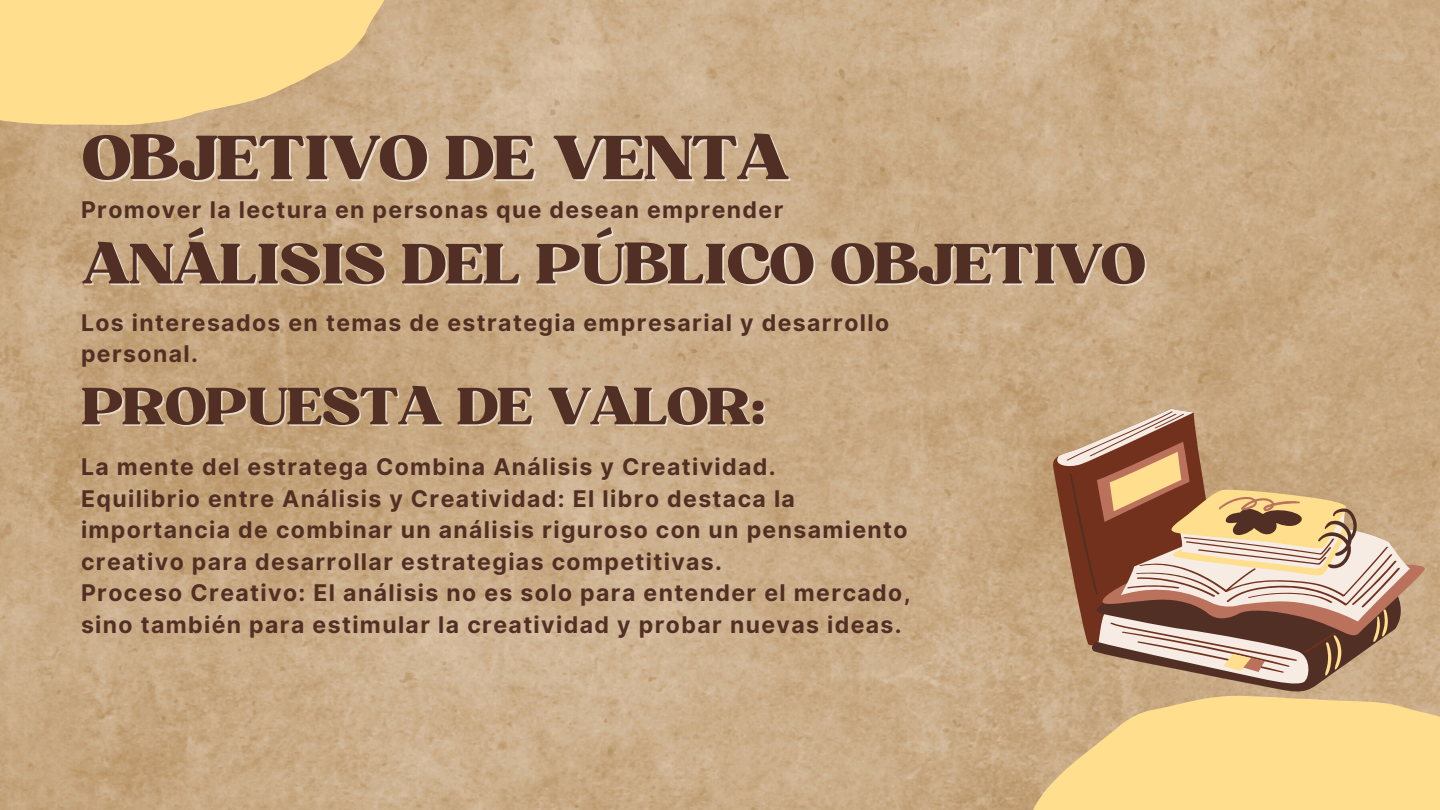
<style>
.page{position:relative;width:1440px;height:810px;background:#fff}
.page>*{position:absolute;margin:0;border:0;box-sizing:border-box;transform-origin:0 0}
.t1{font:60px "Bugaki";letter-spacing:-.04em;color:#522f24}
.t2{font:54.7px "Bugaki";letter-spacing:-.04em;color:#522f24}
.t3{font:50.5px "Bugaki";letter-spacing:-.04em;color:#522f24}
.t4{font:700 23px/31.5px "Inter";letter-spacing:.06em;color:#522f24}
</style>
<div class="page">
<img style="left:0;top:0;width:1440px;height:810px">
<svg style="left:1052px;top:409px;width:373px;height:286px;background:#b58f70"></svg>
<svg style="left:1110px;top:452px;width:278px;height:224px;background:#ba987c"></svg>
<svg style="left:999px;top:695px;width:441px;height:115px;background:#f1d08a"></svg>
<svg style="left:0;top:0;width:391px;height:125px;background:#f3d38b"></svg>
<p class="t1" style="left:81px;top:121px;width:711px">OBJETIVO DE VENTA</p>
<h1 class="t4" style="left:81px;top:193px;width:704px">Promover la lectura en personas que desean emprender</h1>
<p class="t2" style="left:81px;top:230px;width:1067px">ANÁLISIS DEL PÚBLICO OBJETIVO</p>
<h1 class="t4" style="left:81px;top:307px;width:810px">Los interesados en temas de estrategia empresarial y desarrollo personal.</h1>
<p class="t3" style="left:81px;top:375px;width:687px">PROPUESTA DE VALOR:</p>
<p class="t4" style="left:81px;top:451px;width:696px">La mente del estratega Combina Análisis y Creatividad.</p>
<p class="t4" style="left:81px;top:483px;width:828px">Equilibrio entre Análisis y Creatividad: El libro destaca la importancia de combinar un análisis riguroso con un pensamiento creativo para desarrollar estrategias competitivas.</p>
<p class="t4" style="left:81px;top:577px;width:831px">Proceso Creativo: El análisis no es solo para entender el mercado, sino también para estimular la creatividad y probar nuevas ideas.</p>
</div>
